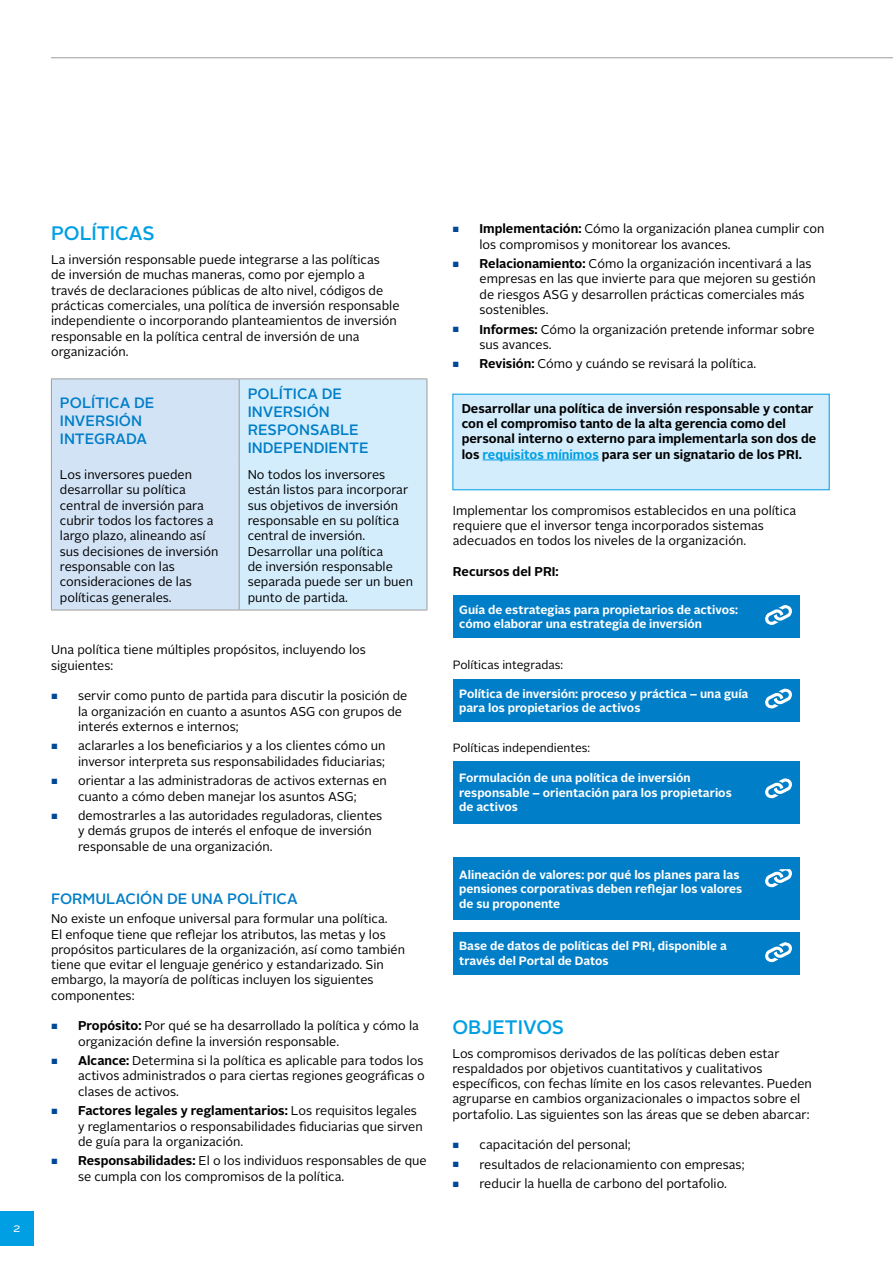
<style>
.page{position:relative;width:893px;height:1263px;background:#fff}
.page>*{position:absolute;margin:0;border:0;box-sizing:border-box;transform-origin:0 0}
.t1{font:500 19.5px "Alright Sans";color:#009fe3}
.t2{font:500 15px/18px "Alright Sans";color:#007ec7}
.t3{font:12.75px/15.3px "Alright Sans";color:#000}
.t4{font:700 12.75px/15.3px "Alright Sans";color:#000}
.t5{font:700 12px/14.4px "Alright Sans";color:#fff}
.t6{font:12px "Alright Sans";color:#000}
.t7{font:12px "Alright Sans";color:#fff}
.s1{font-size:7.5px;color:#00489a}
.s2{font-weight:700}
.s3{color:#009fe3}
</style>
<div class="page">
<hr style="left:51px;top:57px;width:842px;height:1px;background:#9d9d9c">
<div style="left:0;top:1212px;width:34px;height:34px;background:#009fe3"></div>
<svg style="left:52px;top:379px;width:375px;height:231px;background:#d3e7f8"></svg>
<hr style="left:51px;top:378px;width:188px;height:1px;background:#9d9d9c">
<hr style="left:51px;top:379px;width:1px;height:82px;background:#9d9d9c">
<hr style="left:239px;top:378px;width:188px;height:1px;background:#9d9d9c">
<hr style="left:239px;top:379px;width:1px;height:82px;background:#9d9d9c">
<hr style="left:427px;top:379px;width:1px;height:82px;background:#9d9d9c">
<hr style="left:51px;top:461px;width:1px;height:149px;background:#9d9d9c">
<hr style="left:239px;top:461px;width:1px;height:149px;background:#9d9d9c">
<hr style="left:427px;top:461px;width:1px;height:149px;background:#9d9d9c">
<hr style="left:51px;top:610px;width:188px;height:1px;background:#9d9d9c">
<hr style="left:239px;top:610px;width:188px;height:1px;background:#9d9d9c">
<div style="left:453px;top:394px;width:376px;height:96px;background:#d4edfc"></div>
<hr style="left:483px;top:460px;width:116px;height:1px;background:#009fe3">
<div style="left:453px;top:679px;width:346px;height:42px;background:#007ec7"></div>
<svg style="left:765px;top:688px;width:27px;height:21px"></svg>
<div style="left:453px;top:595px;width:346px;height:43px;background:#007ec7"></div>
<svg style="left:765px;top:605px;width:27px;height:20px"></svg>
<div style="left:453px;top:761px;width:346px;height:63px;background:#007ec7"></div>
<svg style="left:765px;top:778px;width:27px;height:21px"></svg>
<div style="left:453px;top:857px;width:346px;height:63px;background:#007ec7"></div>
<svg style="left:765px;top:869px;width:27px;height:19px"></svg>
<div style="left:453px;top:932px;width:346px;height:42px;background:#007ec7"></div>
<svg style="left:765px;top:942px;width:27px;height:21px"></svg>
<p class="t7" style="left:13px;top:1220px;width:9px">2</p>
<h1 class="t1" style="left:51px;top:220px;width:105px">POLÍTICAS</h1>
<p class="t3" style="left:51px;top:252px;width:350px">La inversión responsable puede integrarse a las políticas<br>de inversión de muchas maneras, como por ejemplo a través de declaraciones públicas de alto nivel, códigos de prácticas comerciales, una política de inversión responsable independiente o incorporando planteamientos de inversión responsable en la política central de inversión de una organización.</p>
<p class="t2" style="left:60px;top:394px;width:96px">POLÍTICA DE<br>INVERSIÓN<br>INTEGRADA</p>
<p class="t2" style="left:248px;top:385px;width:122px">POLÍTICA DE<br>INVERSIÓN<br>RESPONSABLE<br>INDEPENDIENTE</p>
<p class="t3" style="left:60px;top:467px;width:160px">Los inversores pueden desarrollar su política central de inversión para cubrir todos los factores a largo plazo, alineando así sus decisiones de inversión responsable con las consideraciones de las políticas generales.</p>
<p class="t3" style="left:248px;top:467px;width:167px">No todos los inversores están listos para incorporar sus objetivos de inversión responsable en su política central de inversión.<br>Desarrollar una política<br>de inversión responsable separada puede ser un buen punto de partida.</p>
<p class="t3" style="left:51px;top:642px;width:316px">Una política tiene múltiples propósitos, incluyendo los siguientes:</p>
<p class="t3" style="left:78px;top:688px;width:331px;text-indent:-27px"><span class="s1">■</span> servir como punto de partida para discutir la posición de la organización en cuanto a asuntos ASG con grupos de interés externos e internos;</p>
<p class="t3" style="left:51px;top:739px;width:336px;text-align:right"><span class="s1">■</span> aclararles a los beneficiarios y a los clientes cómo un inversor interpreta sus responsabilidades fiduciarias;</p>
<p class="t3" style="left:51px;top:773px;width:337px;text-align:center"><span class="s1">■</span> orientar a las administradoras de activos externas en cuanto a cómo deben manejar los asuntos ASG;</p>
<p class="t3" style="left:78px;top:808px;width:306px;text-indent:-27px"><span class="s1">■</span> demostrarles a las autoridades reguladoras, clientes y demás grupos de interés el enfoque de inversión responsable de una organización.</p>
<p class="t2" style="left:51px;top:889px;width:248px">FORMULACIÓN DE UNA POLÍTICA</p>
<p class="t3" style="left:51px;top:911px;width:355px">No existe un enfoque universal para formular una política.<br>El enfoque tiene que reflejar los atributos, las metas y los propósitos particulares de la organización, así como también tiene que evitar el lenguaje genérico y estandarizado. Sin embargo, la mayoría de políticas incluyen los siguientes componentes:</p>
<p class="t3" style="left:78px;top:1018px;width:342px;text-indent:-27px"><span class="s1">■</span> <span class="s2">Propósito:</span> Por qué se ha desarrollado la política y cómo la organización define la inversión responsable.</p>
<p class="t3" style="left:78px;top:1053px;width:348px;text-align:justify;text-indent:-27px"><span class="s1">■</span> <span class="s2">Alcance:</span> Determina si la política es aplicable para todos los activos administrados o para ciertas regiones geográficas o clases de activos.</p>
<p class="t3" style="left:78px;top:1103px;width:346px;text-indent:-27px"><span class="s1">■</span> <span class="s2">Factores legales y reglamentarios:</span> Los requisitos legales y reglamentarios o responsabilidades fiduciarias que sirven de guía para la organización.</p>
<p class="t3" style="left:78px;top:1153px;width:350px;text-indent:-27px"><span class="s1">■</span> <span class="s2">Responsabilidades:</span> El o los individuos responsables de que se cumpla con los compromisos de la política.</p>
<p class="t3" style="left:479px;top:221px;width:347px;text-indent:-27px"><span class="s1">■</span> <span class="s2">Implementación:</span> Cómo la organización planea cumplir con los compromisos y monitorear los avances.</p>
<p class="t3" style="left:479px;top:256px;width:338px;text-indent:-27px"><span class="s1">■</span> <span class="s2">Relacionamiento:</span> Cómo la organización incentivará a las empresas en las que invierte para que mejoren su gestión de riesgos ASG y desarrollen prácticas comerciales más sostenibles.</p>
<p class="t3" style="left:479px;top:322px;width:337px;text-indent:-27px"><span class="s1">■</span> <span class="s2">Informes:</span> Cómo la organización pretende informar sobre sus avances.</p>
<p class="t3" style="left:452px;top:357px;width:305px"><span class="s1">■</span> <span class="s2">Revisión:</span> Cómo y cuándo se revisará la política.</p>
<p class="t4" style="left:462px;top:401px;width:356px">Desarrollar una política de inversión responsable y contar con el compromiso tanto de la alta gerencia como del personal interno o externo para implementarla son dos de los <span class="s3">requisitos mínimos</span> para ser un signatario de los PRI.</p>
<p class="t3" style="left:453px;top:503px;width:345px">Implementar los compromisos establecidos en una política requiere que el inversor tenga incorporados sistemas adecuados en todos los niveles de la organización.</p>
<p class="t4" style="left:453px;top:564px;width:107px">Recursos del PRI:</p>
<p class="t5" style="left:459px;top:603px;width:280px">Guía de estrategias para propietarios de activos: cómo elaborar una estrategia de inversión</p>
<p class="t6" style="left:453px;top:656px;width:112px">Políticas integradas:</p>
<p class="t5" style="left:459px;top:686px;width:291px">Política de inversión: proceso y práctica – una guía para los propietarios de activos</p>
<p class="t6" style="left:453px;top:739px;width:139px">Políticas independientes:</p>
<p class="t5" style="left:459px;top:771px;width:274px">Formulación de una política de inversión responsable – orientación para los propietarios de activos</p>
<p class="t5" style="left:459px;top:867px;width:285px">Alineación de valores: por qué los planes para las pensiones corporativas deben reflejar los valores de su proponente</p>
<p class="t5" style="left:459px;top:939px;width:269px">Base de datos de políticas del PRI, disponible a través del Portal de Datos</p>
<h1 class="t1" style="left:452px;top:1013px;width:113px">OBJETIVOS</h1>
<p class="t3" style="left:452px;top:1046px;width:361px">Los compromisos derivados de las políticas deben estar respaldados por objetivos cuantitativos y cualitativos específicos, con fechas límite en los casos relevantes. Pueden agruparse en cambios organizacionales o impactos sobre el portafolio. Las siguientes son las áreas que se deben abarcar:</p>
<p class="t3" style="left:452px;top:1137px;width:180px"><span class="s1">■</span> capacitación del personal;</p>
<p class="t3" style="left:452px;top:1157px;width:293px"><span class="s1">■</span> resultados de relacionamiento con empresas;</p>
<p class="t3" style="left:452px;top:1176px;width:276px"><span class="s1">■</span> reducir la huella de carbono del portafolio.</p>
</div>
